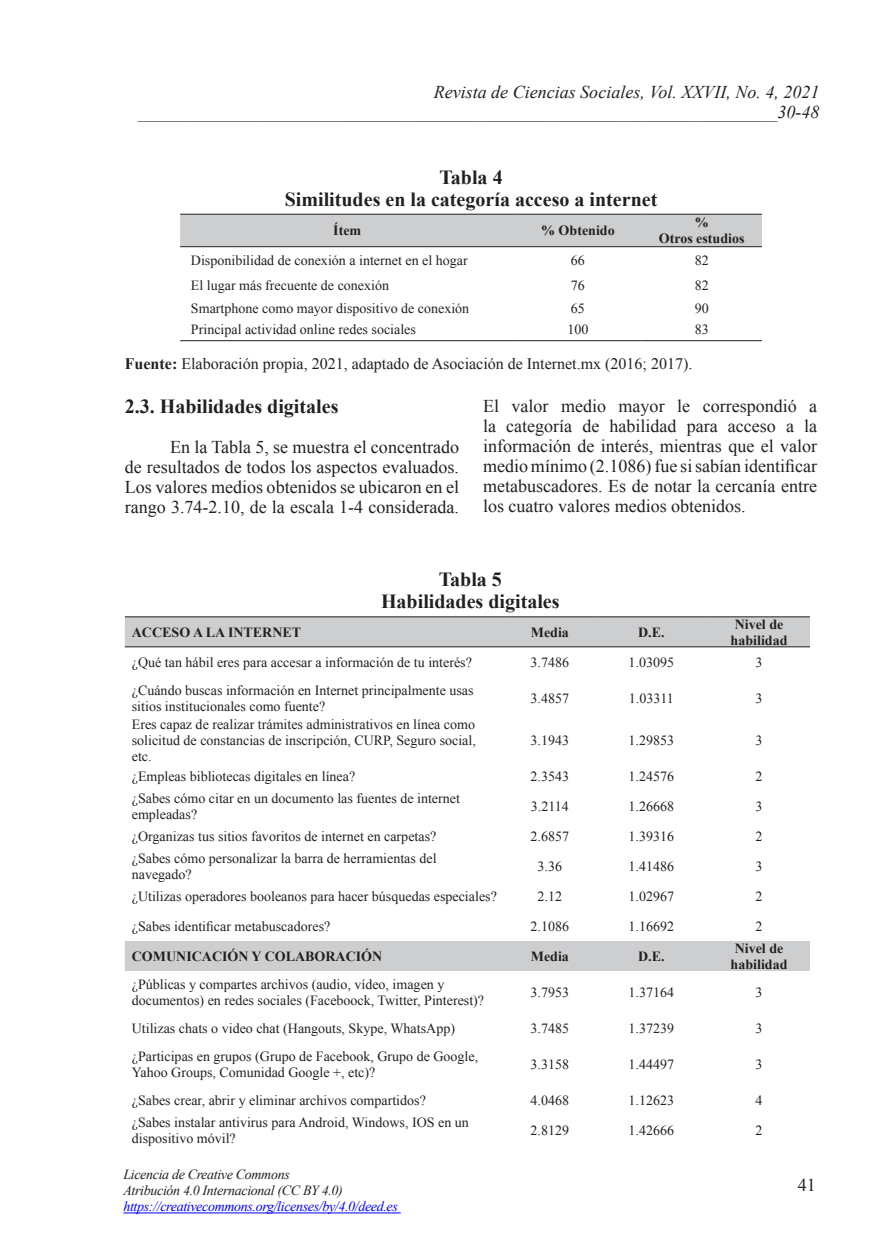
<style>
.page{position:relative;width:874px;height:1259px;background:#fff}
.page>*{position:absolute;margin:0;border:0;box-sizing:border-box;transform-origin:0 0}
.t1{font:700 20px/22px "Times New Roman";color:#231f20;text-align:center}
.t2{font:18px/20px "Times New Roman";color:#231f20;text-align:justify}
.t3{font:italic 18px/20px "Times New Roman";color:#231f20;text-align:right}
.t4{font:16px "Times New Roman";color:#231f20}
.t5{font:14px/16px "Times New Roman";color:#231f20}
.t6{font:700 14px/16px "Times New Roman";color:#231f20}
.t7{font:italic 14px/16px "Times New Roman";letter-spacing:-.025em;color:#231f20}
.t8{font:italic 14px "Times New Roman";letter-spacing:-.025em;color:#00f}
.s1{font-weight:700}
</style>
<div class="page">
<hr style="left:123px;top:1212px;width:277px;height:1px;background:#00f">
<div style="left:180px;top:215px;width:581px;height:31px;background:#cdced0"></div>
<hr style="left:180px;top:214px;width:334px;height:1px;background:#231f20">
<hr style="left:514px;top:214px;width:127px;height:1px;background:#231f20">
<hr style="left:641px;top:214px;width:120px;height:1px;background:#231f20">
<hr style="left:180px;top:246px;width:334px;height:1px;background:#231f20">
<hr style="left:514px;top:246px;width:127px;height:1px;background:#231f20">
<hr style="left:641px;top:246px;width:120px;height:1px;background:#231f20">
<hr style="left:180px;top:340px;width:334px;height:1px;background:#231f20">
<hr style="left:514px;top:340px;width:127px;height:1px;background:#231f20">
<hr style="left:641px;top:340px;width:120px;height:1px;background:#231f20">
<svg style="left:125px;top:617px;width:684px;height:354px"></svg>
<hr style="left:125px;top:616px;width:380px;height:1px;background:#231f20">
<hr style="left:505px;top:616px;width:89px;height:1px;background:#231f20">
<hr style="left:594px;top:616px;width:113px;height:1px;background:#231f20">
<hr style="left:707px;top:616px;width:102px;height:1px;background:#231f20">
<hr style="left:125px;top:646px;width:380px;height:1px;background:#231f20">
<hr style="left:505px;top:646px;width:89px;height:1px;background:#231f20">
<hr style="left:594px;top:646px;width:113px;height:1px;background:#231f20">
<hr style="left:707px;top:646px;width:102px;height:1px;background:#231f20">
<p class="t3" style="left:138px;top:81px;width:682px">Revista de Ciencias Sociales, Vol. XXVII, No. 4, 2021 _______________________________________________________________________30-48</p>
<h1 class="t1" style="left:284px;top:165px;width:374px">Tabla 4<br>Similitudes en la categoría acceso a internet</h1>
<p class="t6" style="left:333px;top:222px;width:29px">Ítem</p>
<p class="t6" style="left:541px;top:222px;width:75px">% Obtenido</p>
<p class="t6" style="left:658px;top:214px;width:87px;text-align:center">%<br>Otros estudios</p>
<p class="t5" style="left:191px;top:252px;width:278px">Disponibilidad de conexión a internet en el hogar</p>
<p class="t5" style="left:570px;top:252px;width:15px">66</p>
<p class="t5" style="left:694px;top:252px;width:15px">82</p>
<p class="t5" style="left:191px;top:277px;width:199px">El lugar más frecuente de conexión</p>
<p class="t5" style="left:570px;top:277px;width:15px">76</p>
<p class="t5" style="left:694px;top:277px;width:15px">82</p>
<p class="t5" style="left:191px;top:300px;width:280px">Smartphone como mayor dispositivo de conexión</p>
<p class="t5" style="left:570px;top:300px;width:15px">65</p>
<p class="t5" style="left:694px;top:300px;width:15px">90</p>
<p class="t5" style="left:191px;top:321px;width:226px">Principal actividad online redes sociales</p>
<p class="t5" style="left:567px;top:321px;width:22px">100</p>
<p class="t5" style="left:694px;top:321px;width:15px">83</p>
<p class="t4" style="left:125px;top:353px;width:568px"><span class="s1">Fuente:</span> Elaboración propia, 2021, adaptado de Asociación de Internet.mx (2016; 2017).</p>
<h1 class="t1" style="left:125px;top:395px;width:215px">2.3. Habilidades digitales</h1>
<p class="t2" style="left:125px;top:437px;width:335px;text-indent:45px">En la Tabla 5, se muestra el concentrado de resultados de todos los aspectos evaluados.<br>Los valores medios obtenidos se ubicaron en el rango 3.74-2.10, de la escala 1-4 considerada.</p>
<p class="t2" style="left:483px;top:396px;width:335px">El valor medio mayor le correspondió a la categoría de habilidad para acceso a la información de interés, mientras que el valor medio mínimo (2.1086) fue si sabían identificar metabuscadores. Es de notar la cercanía entre los cuatro valores medios obtenidos.</p>
<h1 class="t1" style="left:381px;top:568px;width:180px">Tabla 5<br>Habilidades digitales</h1>
<p class="t6" style="left:132px;top:623px;width:171px">ACCESO A LA INTERNET</p>
<p class="t6" style="left:530px;top:623px;width:40px">Media</p>
<p class="t6" style="left:637px;top:623px;width:28px">D.E.</p>
<p class="t6" style="left:730px;top:615px;width:58px">Nivel de habilidad</p>
<p class="t5" style="left:132px;top:654px;width:341px">¿Qué tan hábil eres para accesar a información de tu interés?</p>
<p class="t5" style="left:530px;top:654px;width:40px">3.7486</p>
<p class="t5" style="left:628px;top:654px;width:47px">1.03095</p>
<p class="t5" style="left:755px;top:654px;width:8px">3</p>
<p class="t5" style="left:132px;top:682px;width:343px">¿Cuándo buscas información en Internet principalmente usas sitios institucionales como fuente?</p>
<p class="t5" style="left:530px;top:690px;width:40px">3.4857</p>
<p class="t5" style="left:628px;top:690px;width:46px">1.03311</p>
<p class="t5" style="left:755px;top:690px;width:8px">3</p>
<p class="t5" style="left:132px;top:716px;width:345px;text-align:justify">Eres capaz de realizar trámites administrativos en línea como solicitud de constancias de inscripción, CURP, Seguro social, etc.</p>
<p class="t5" style="left:530px;top:732px;width:40px">3.1943</p>
<p class="t5" style="left:628px;top:732px;width:47px">1.29853</p>
<p class="t5" style="left:755px;top:732px;width:8px">3</p>
<p class="t5" style="left:132px;top:768px;width:225px">¿Empleas bibliotecas digitales en línea?</p>
<p class="t5" style="left:530px;top:768px;width:40px">2.3543</p>
<p class="t5" style="left:628px;top:768px;width:47px">1.24576</p>
<p class="t5" style="left:755px;top:768px;width:8px">2</p>
<p class="t5" style="left:132px;top:790px;width:329px">¿Sabes cómo citar en un documento las fuentes de internet empleadas?</p>
<p class="t5" style="left:530px;top:798px;width:39px">3.2114</p>
<p class="t5" style="left:628px;top:798px;width:47px">1.26668</p>
<p class="t5" style="left:755px;top:798px;width:8px">3</p>
<p class="t5" style="left:132px;top:828px;width:306px">¿Organizas tus sitios favoritos de internet en carpetas?</p>
<p class="t5" style="left:530px;top:828px;width:40px">2.6857</p>
<p class="t5" style="left:628px;top:828px;width:47px">1.39316</p>
<p class="t5" style="left:755px;top:828px;width:8px">2</p>
<p class="t5" style="left:132px;top:850px;width:306px">¿Sabes cómo personalizar la barra de herramientas del navegado?</p>
<p class="t5" style="left:537px;top:858px;width:26px">3.36</p>
<p class="t5" style="left:628px;top:858px;width:47px">1.41486</p>
<p class="t5" style="left:755px;top:858px;width:8px">3</p>
<p class="t5" style="left:132px;top:888px;width:366px">¿Utilizas operadores booleanos para hacer búsquedas especiales?</p>
<p class="t5" style="left:537px;top:888px;width:26px">2.12</p>
<p class="t5" style="left:628px;top:888px;width:47px">1.02967</p>
<p class="t5" style="left:755px;top:888px;width:8px">2</p>
<p class="t5" style="left:132px;top:918px;width:200px">¿Sabes identificar metabuscadores?</p>
<p class="t5" style="left:530px;top:918px;width:40px">2.1086</p>
<p class="t5" style="left:628px;top:918px;width:47px">1.16692</p>
<p class="t5" style="left:755px;top:918px;width:8px">2</p>
<p class="t6" style="left:132px;top:947px;width:252px">COMUNICACIÓN Y COLABORACIÓN</p>
<p class="t6" style="left:530px;top:947px;width:40px">Media</p>
<p class="t6" style="left:637px;top:947px;width:28px">D.E.</p>
<p class="t6" style="left:730px;top:939px;width:58px">Nivel de habilidad</p>
<p class="t5" style="left:132px;top:976px;width:353px">¿Públicas y compartes archivos (audio, vídeo, imagen y documentos) en redes sociales (Faceboock, Twitter, Pinterest)?</p>
<p class="t5" style="left:530px;top:984px;width:40px">3.7953</p>
<p class="t5" style="left:628px;top:984px;width:47px">1.37164</p>
<p class="t5" style="left:755px;top:984px;width:8px">3</p>
<p class="t5" style="left:132px;top:1020px;width:324px">Utilizas chats o video chat (Hangouts, Skype, WhatsApp)</p>
<p class="t5" style="left:530px;top:1020px;width:40px">3.7485</p>
<p class="t5" style="left:628px;top:1020px;width:47px">1.37239</p>
<p class="t5" style="left:755px;top:1020px;width:8px">3</p>
<p class="t5" style="left:132px;top:1048px;width:348px">¿Participas en grupos (Grupo de Facebook, Grupo de Google,<br>Yahoo Groups, Comunidad Google +, etc)?</p>
<p class="t5" style="left:530px;top:1056px;width:40px">3.3158</p>
<p class="t5" style="left:628px;top:1056px;width:47px">1.44497</p>
<p class="t5" style="left:755px;top:1056px;width:8px">3</p>
<p class="t5" style="left:132px;top:1092px;width:295px">¿Sabes crear, abrir y eliminar archivos compartidos?</p>
<p class="t5" style="left:530px;top:1092px;width:40px">4.0468</p>
<p class="t5" style="left:628px;top:1092px;width:47px">1.12623</p>
<p class="t5" style="left:755px;top:1092px;width:8px">4</p>
<p class="t5" style="left:132px;top:1114px;width:338px">¿Sabes instalar antivirus para Android, Windows, IOS en un dispositivo móvil?</p>
<p class="t5" style="left:530px;top:1122px;width:40px">2.8129</p>
<p class="t5" style="left:628px;top:1122px;width:47px">1.42666</p>
<p class="t5" style="left:755px;top:1122px;width:8px">2</p>
<p class="t7" style="left:123px;top:1166px;width:221px">Licencia de Creative Commons<br>Atribución 4.0 Internacional (CC BY 4.0)</p>
<p class="t8" style="left:123px;top:1197px;width:276px">https://creativecommons.org/licenses/by/4.0/deed.es</p>
<p class="t2" style="left:797px;top:1175px;width:19px">41</p>
</div>
